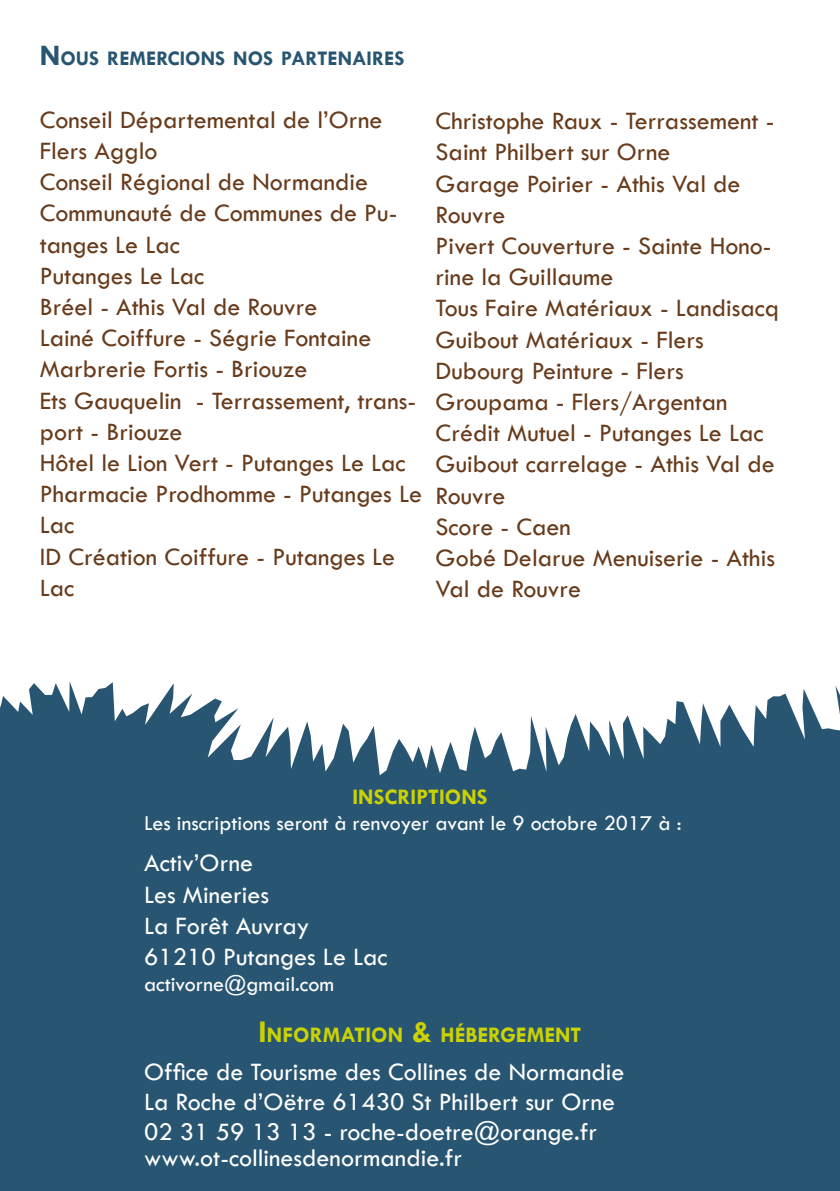
<style>
.page{position:relative;width:840px;height:1191px;background:#fff}
.page>*{position:absolute;margin:0;border:0;box-sizing:border-box;transform-origin:0 0}
.t1{font:26px/31.2px "Tw Cen";color:#673b1b}
.t2{font:26px/31.2px "Tw Cen";color:#fff}
.t3{font:700 22.4px "Tw Cen";color:#cbd202}
.t4{font:22px "Tw Cen";color:#fff}
.t5{font:700 21px "Tw Cen";color:#285571}
.s1{font-size:30px}
.s2{font-size:32px}
</style>
<div class="page">
<svg style="left:0;top:681px;width:839px;height:510px;background:#3b647e"></svg>
<p class="t5" style="left:40px;top:45px;width:365px"><span class="s1">N</span> OUS REMERCIONS NOS PARTENAIRES</p>
<p class="t1" style="left:40px;top:104px;width:383px">Conseil Départemental de l’Orne<br>Flers Agglo<br>Conseil Régional de Normandie<br>Communauté de Communes de Pu&shy;tanges Le Lac<br>Putanges Le Lac<br>Bréel - Athis Val de Rouvre<br>Lainé Coiffure - Ségrie Fontaine<br>Marbrerie Fortis - Briouze<br>Ets Gauquelin - Terrassement, trans&shy;port - Briouze<br>Hôtel le Lion Vert - Putanges Le Lac<br>Pharmacie Prodhomme - Putanges Le<br>Lac<br>ID Création Coiffure - Putanges Le<br>Lac</p>
<p class="t1" style="left:435px;top:105px;width:345px">Christophe Raux - Terrassement -<br>Saint Philbert sur Orne<br>Garage Poirier - Athis Val de<br>Rouvre<br>Pivert Couverture - Sainte Hono&shy;rine la Guillaume<br>Tous Faire Matériaux - Landisacq<br>Guibout Matériaux - Flers<br>Dubourg Peinture - Flers<br>Groupama - Flers/Argentan<br>Crédit Mutuel - Putanges Le Lac<br>Guibout carrelage - Athis Val de<br>Rouvre<br>Score - Caen<br>Gobé Delarue Menuiserie - Athis<br>Val de Rouvre</p>
<p class="t3" style="left:352px;top:783px;width:135px">INSCRIPTIONS</p>
<p class="t4" style="left:144px;top:810px;width:538px">Les inscriptions seront à renvoyer avant le 9 octobre 2017 à :</p>
<p class="t2" style="left:144px;top:847px;width:245px">Activ’Orne<br>Les Mineries<br>La Forêt Auvray<br>61210 Putanges Le Lac</p>
<p class="t4" style="left:144px;top:971px;width:191px">activorne@gmail.com</p>
<p class="t3" style="left:258px;top:1021px;width:324px"><span class="s2">I</span> NFORMATION <span class="s2">&amp;</span> HÉBERGEMENT</p>
<p class="t2" style="left:144px;top:1056px;width:481px;line-height:30px">Office de Tourisme des Collines de Normandie<br>La Roche d’Oëtre 61430 St Philbert sur Orne<br>02 31 59 13 13 - roche-doetre@orange.fr</p>
<p class="t2" style="left:144px;top:1142px;width:319px">www.ot-collinesdenormandie.fr</p>
</div>
